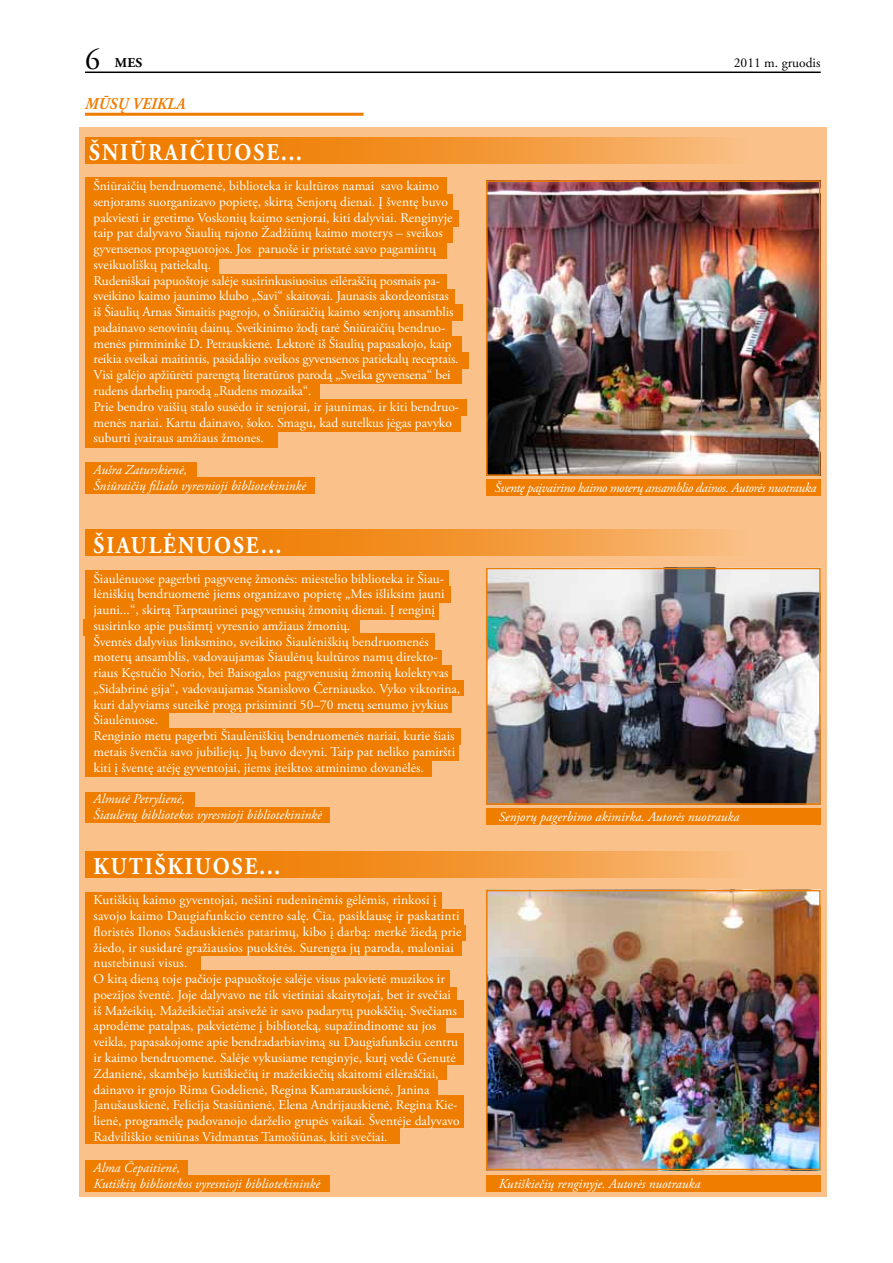
<style>
.page{position:relative;width:893px;height:1263px;background:#fff}
.page>*{position:absolute;margin:0;border:0;box-sizing:border-box;transform-origin:0 0}
.t1{font:30px "Adobe Garamond Pro";color:#000}
.t2{font:700 24px "Adobe Garamond Pro";letter-spacing:.09em;color:#fff;scale:.9 1}
.t3{font:italic 700 16.5px "Adobe Garamond Pro";letter-spacing:.015em;color:#ef7d00;scale:.9 1}
.t4{font:13.5px/15.8px "Adobe Garamond Pro";color:#fff}
.t5{font:italic 13.5px/15.8px "Adobe Garamond Pro";color:#fff}
.t6{font:italic 13.5px "Adobe Garamond Pro";letter-spacing:-.03em;color:#fff}
.t7{font:13.5px "Adobe Garamond Pro";color:#000}
.t8{font:700 13.5px "Adobe Garamond Pro";color:#000}
</style>
<div class="page">
<hr style="left:85px;top:72px;width:736px;height:1px;background:#000">
<div style="left:79px;top:128px;width:748px;height:1069px;background:#fac28a"></div>
<hr style="left:85px;top:113px;width:279px;height:3px;background:#ef7d00">
<svg style="left:85px;top:137px;width:641px;height:27px;background:#f2922b"></svg>
<svg style="left:85px;top:530px;width:641px;height:26px;background:#f2922b"></svg>
<svg style="left:85px;top:851px;width:641px;height:26px;background:#f2922b"></svg>
<div style="left:85px;top:892px;width:357px;height:18px;background:#ef7d00"></div>
<div style="left:85px;top:177px;width:361px;height:17px;background:#ef7d00"></div>
<div style="left:85px;top:194px;width:368px;height:16px;background:#ef7d00"></div>
<div style="left:85px;top:210px;width:374px;height:17px;background:#ef7d00"></div>
<div style="left:85px;top:226px;width:368px;height:17px;background:#ef7d00"></div>
<div style="left:85px;top:243px;width:361px;height:16px;background:#ef7d00"></div>
<div style="left:85px;top:258px;width:134px;height:16px;background:#ef7d00"></div>
<div style="left:85px;top:274px;width:361px;height:17px;background:#ef7d00"></div>
<div style="left:85px;top:289px;width:369px;height:16px;background:#ef7d00"></div>
<div style="left:85px;top:305px;width:377px;height:16px;background:#ef7d00"></div>
<div style="left:85px;top:320px;width:367px;height:16px;background:#ef7d00"></div>
<div style="left:85px;top:336px;width:376px;height:17px;background:#ef7d00"></div>
<div style="left:85px;top:352px;width:383px;height:16px;background:#ef7d00"></div>
<div style="left:85px;top:368px;width:377px;height:16px;background:#ef7d00"></div>
<div style="left:85px;top:384px;width:234px;height:16px;background:#ef7d00"></div>
<div style="left:85px;top:399px;width:382px;height:17px;background:#ef7d00"></div>
<div style="left:85px;top:415px;width:375px;height:16px;background:#ef7d00"></div>
<div style="left:85px;top:431px;width:193px;height:16px;background:#ef7d00"></div>
<div style="left:85px;top:462px;width:112px;height:17px;background:#ef7d00"></div>
<div style="left:85px;top:477px;width:230px;height:17px;background:#ef7d00"></div>
<div style="left:486px;top:479px;width:335px;height:17px;background:#ef7d00"></div>
<div style="left:486px;top:809px;width:335px;height:16px;background:#ef7d00"></div>
<div style="left:486px;top:1175px;width:335px;height:17px;background:#ef7d00"></div>
<div style="left:85px;top:570px;width:363px;height:16px;background:#ef7d00"></div>
<div style="left:85px;top:586px;width:366px;height:17px;background:#ef7d00"></div>
<div style="left:85px;top:602px;width:354px;height:18px;background:#ef7d00"></div>
<div style="left:83px;top:619px;width:277px;height:16px;background:#ef7d00"></div>
<div style="left:85px;top:633px;width:350px;height:17px;background:#ef7d00"></div>
<div style="left:85px;top:909px;width:378px;height:16px;background:#ef7d00"></div>
<div style="left:85px;top:925px;width:381px;height:15px;background:#ef7d00"></div>
<div style="left:85px;top:940px;width:377px;height:15px;background:#ef7d00"></div>
<div style="left:85px;top:955px;width:115px;height:15px;background:#ef7d00"></div>
<div style="left:85px;top:970px;width:364px;height:18px;background:#ef7d00"></div>
<div style="left:85px;top:987px;width:371px;height:13px;background:#ef7d00"></div>
<div style="left:85px;top:1000px;width:378px;height:18px;background:#ef7d00"></div>
<div style="left:85px;top:1017px;width:360px;height:18px;background:#ef7d00"></div>
<div style="left:85px;top:1033px;width:378px;height:17px;background:#ef7d00"></div>
<div style="left:85px;top:1049px;width:378px;height:16px;background:#ef7d00"></div>
<div style="left:85px;top:1065px;width:361px;height:15px;background:#ef7d00"></div>
<div style="left:85px;top:1080px;width:353px;height:16px;background:#ef7d00"></div>
<div style="left:85px;top:1095px;width:378px;height:17px;background:#ef7d00"></div>
<div style="left:85px;top:1112px;width:378px;height:16px;background:#ef7d00"></div>
<div style="left:85px;top:1128px;width:315px;height:16px;background:#ef7d00"></div>
<div style="left:85px;top:1160px;width:103px;height:16px;background:#ef7d00"></div>
<div style="left:85px;top:1175px;width:245px;height:16px;background:#ef7d00"></div>
<div style="left:85px;top:650px;width:356px;height:15px;background:#ef7d00"></div>
<div style="left:85px;top:665px;width:367px;height:16px;background:#ef7d00"></div>
<div style="left:85px;top:681px;width:378px;height:15px;background:#ef7d00"></div>
<div style="left:85px;top:696px;width:367px;height:16px;background:#ef7d00"></div>
<div style="left:85px;top:712px;width:83px;height:16px;background:#ef7d00"></div>
<div style="left:85px;top:728px;width:375px;height:16px;background:#ef7d00"></div>
<div style="left:85px;top:744px;width:374px;height:17px;background:#ef7d00"></div>
<div style="left:85px;top:761px;width:346px;height:16px;background:#ef7d00"></div>
<div style="left:85px;top:792px;width:109px;height:16px;background:#ef7d00"></div>
<div style="left:85px;top:807px;width:245px;height:16px;background:#ef7d00"></div>
<img style="left:489px;top:183px;width:328px;height:290px">
<div style="left:486px;top:180px;width:334px;height:296px;border:2px solid #ef7d00"></div>
<img style="left:489px;top:571px;width:329px;height:231px">
<div style="left:486px;top:568px;width:335px;height:237px;border:2px solid #ef7d00"></div>
<img style="left:489px;top:893px;width:329px;height:274px">
<div style="left:486px;top:890px;width:335px;height:280px;border:2px solid #ef7d00"></div>
<h1 class="t1" style="left:85px;top:42px;width:16px">6</h1>
<p class="t8" style="left:115px;top:55px;width:29px">MES</p>
<p class="t7" style="left:734px;top:55px;width:88px">2011 m. gruodis</p>
<p class="t3" style="left:85px;top:94px;width:114px">MŪSŲ VEIKLA</p>
<h2 class="t2" style="left:89px;top:138px;width:238px">ŠNIŪRAIČIUOSE...</h2>
<p class="t4" style="left:94px;top:178px;width:367px">Šniūraičių bendruomenė, biblioteka ir kultūros namai savo kaimo senjorams suorganizavo popietę, skirtą Senjorų dienai. Į šventę buvo pakviesti ir gretimo Voskonių kaimo senjorai, kiti dalyviai. Renginyje taip pat dalyvavo Šiaulių rajono Žadžiūnų kaimo moterys – sveikos gyvensenos propaguotojos. Jos paruošė ir pristatė savo pagamintų sveikuoliškų patiekalų.<br>Rudeniškai papuoštoje salėje susirinkusiuosius eilėraščių posmais pa&shy;sveikino kaimo jaunimo klubo „Savi“ skaitovai. Jaunasis akordeonistas iš Šiaulių Arnas Šimaitis pagrojo, o Šniūraičių kaimo senjorų ansamblis padainavo senovinių dainų. Sveikinimo žodį tarė Šniūraičių bendruo&shy;menės pirmininkė D. Petrauskienė. Lektorė iš Šiaulių papasakojo, kaip reikia sveikai maitintis, pasidalijo sveikos gyvensenos patiekalų receptais.<br>Visi galėjo apžiūrėti parengtą literatūros parodą „Sveika gyvensena“ bei rudens darbelių parodą „Rudens mozaika“.<br>Prie bendro vaišių stalo susėdo ir senjorai, ir jaunimas, ir kiti bendruo&shy;menės nariai. Kartu dainavo, šoko. Smagu, kad sutelkus jėgas pavyko suburti įvairaus amžiaus žmones.</p>
<p class="t5" style="left:94px;top:462px;width:214px">Aušra Zaturskienė,<br>Šniūraičių filialo vyresnioji bibliotekininkė</p>
<h2 class="t2" style="left:94px;top:531px;width:211px">ŠIAULĖNUOSE …</h2>
<p class="t4" style="left:94px;top:571px;width:368px">Šiaulėnuose pagerbti pagyvenę žmonės: miestelio biblioteka ir Šiau&shy;lėniškių bendruomenė jiems organizavo popietę „Mes išliksim jauni jauni...“, skirtą Tarptautinei pagyvenusių žmonių dienai. Į renginį susirinko apie pusšimtį vyresnio amžiaus žmonių.<br>Šventės dalyvius linksmino, sveikino Šiaulėniškių bendruomenės moterų ansamblis, vadovaujamas Šiaulėnų kultūros namų direkto&shy;riaus Kęstučio Norio, bei Baisogalos pagyvenusių žmonių kolektyvas „Sidabrinė gija“, vadovaujamas Stanislovo Černiausko. Vyko viktorina, kuri dalyviams suteikė progą prisiminti 50–70 metų senumo įvykius Šiaulėnuose.<br>Renginio metu pagerbti Šiaulėniškių bendruomenės nariai, kurie šiais metais švenčia savo jubiliejų. Jų buvo devyni. Taip pat neliko pamiršti kiti į šventę atėję gyventojai, jiems įteiktos atminimo dovanėlės.</p>
<p class="t5" style="left:94px;top:791px;width:230px">Almutė Petrylienė,<br>Šiaulėnų bibliotekos vyresnioji bibliotekininkė</p>
<h2 class="t2" style="left:94px;top:852px;width:209px">KUTIŠKIUOSE...</h2>
<p class="t4" style="left:94px;top:893px;width:369px">Kutiškių kaimo gyventojai, nešini rudeninėmis gėlėmis, rinkosi į savojo kaimo Daugiafunkcio centro salę. Čia, pasiklausę ir paskatinti floristės Ilonos Sadauskienės patarimų, kibo į darbą: merkė žiedą prie žiedo, ir susidarė gražiausios puokštės. Surengta jų paroda, maloniai nustebinusi visus.<br>O kitą dieną toje pačioje papuoštoje salėje visus pakvietė muzikos ir poezijos šventė. Joje dalyvavo ne tik vietiniai skaitytojai, bet ir svečiai iš Mažeikių. Mažeikiečiai atsivežė ir savo padarytų puokščių. Svečiams aprodėme patalpas, pakvietėme į biblioteką, supažindinome su jos veikla, papasakojome apie bendradarbiavimą su Daugiafunkciu centru ir kaimo bendruomene. Salėje vykusiame renginyje, kurį vedė Genutė Zdanienė, skambėjo kutiškiečių ir mažeikiečių skaitomi eilėraščiai, dainavo ir grojo Rima Godelienė, Regina Kamarauskienė, Janina Janušauskienė, Felicija Stasiūnienė, Elena Andrijauskienė, Regina Kie&shy;lienė, programėlę padovanojo darželio grupės vaikai. Šventėje dalyvavo Radviliškio seniūnas Vidmantas Tamošiūnas, kiti svečiai.</p>
<p class="t5" style="left:94px;top:1160px;width:228px">Alma Čepaitienė,<br>Kutiškių bibliotekos vyresnioji bibliotekininkė</p>
<p class="t6" style="left:495px;top:479px;width:323px">Šventę paįvairino kaimo moterų ansamblio dainos. Autorės nuotrauka</p>
<p class="t5" style="left:499px;top:809px;width:242px">Senjorų pagerbimo akimirka. Autorės nuotrauka</p>
<p class="t5" style="left:499px;top:1176px;width:203px">Kutiškiečių renginyje. Autorės nuotrauka</p>
</div>
